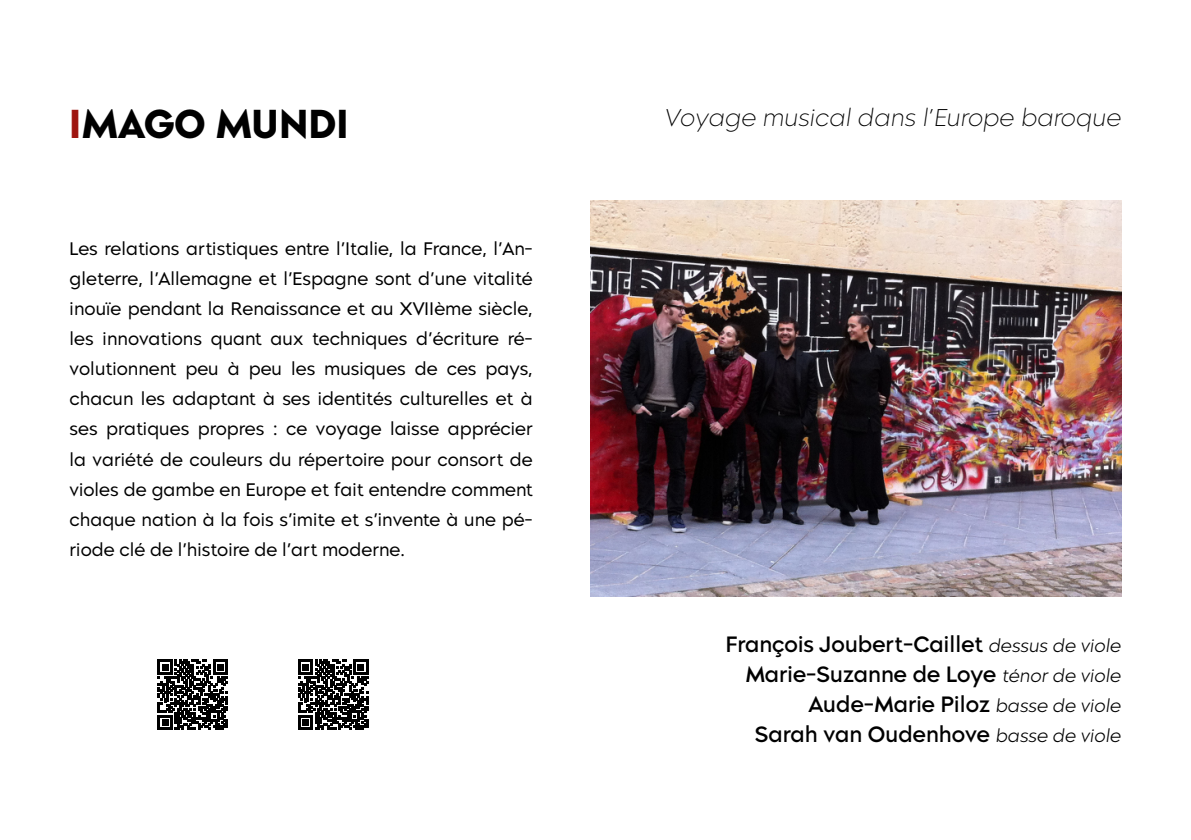
<style>
.page{position:relative;width:1191px;height:840px;background:#fff}
.page>*{position:absolute;margin:0;border:0;box-sizing:border-box;transform-origin:0 0}
.t1{font:700 40px "Morn";color:#000}
.t2{font:italic 200 24px "Morn";color:#000}
.t3{font:500 22px/30px "Morn";color:#000;text-align:right}
.t4{font:18px/30px "Morn";color:#000;text-align:justify}
.s1{color:#9e1510}
.s2{font-weight:300;font-style:italic;font-size:18px}
</style>
<div class="page">
<img style="left:591px;top:200px;width:530px;height:396px">
<svg style="left:158px;top:659px;width:70px;height:70px"></svg>
<svg style="left:298px;top:659px;width:70px;height:70px"></svg>
<h1 class="t1" style="left:70px;top:100px;width:281px"><span class="s1">I</span>MAGO MUNDI</h1>
<p class="t4" style="left:70px;top:234px;width:464px">Les relations artistiques entre l’Italie, la France, l’An&shy;gleterre, l’Allemagne et l’Espagne sont d’une vitalité inouïe pendant la Renaissance et au XVIIème siècle, les innovations quant aux techniques d’écriture ré&shy;volutionnent peu à peu les musiques de ces pays, chacun les adaptant à ses identités culturelles et à ses pratiques propres : ce voyage laisse apprécier la variété de couleurs du répertoire pour consort de violes de gambe en Europe et fait entendre comment chaque nation à la fois s’imite et s’invente à une pé&shy;riode clé de l’histoire de l’art moderne.</p>
<h2 class="t2" style="left:665px;top:103px;width:458px">Voyage musical dans l’Europe baroque</h2>
<p class="t3" style="left:725px;top:629px;width:397px">François Joubert-Caillet <span class="s2">dessus de viole </span>Marie-Suzanne de Loye <span class="s2">ténor de viole </span>Aude-Marie Piloz <span class="s2">basse de viole<br></span>Sarah van Oudenhove <span class="s2">basse de viole</span></p>
</div>
